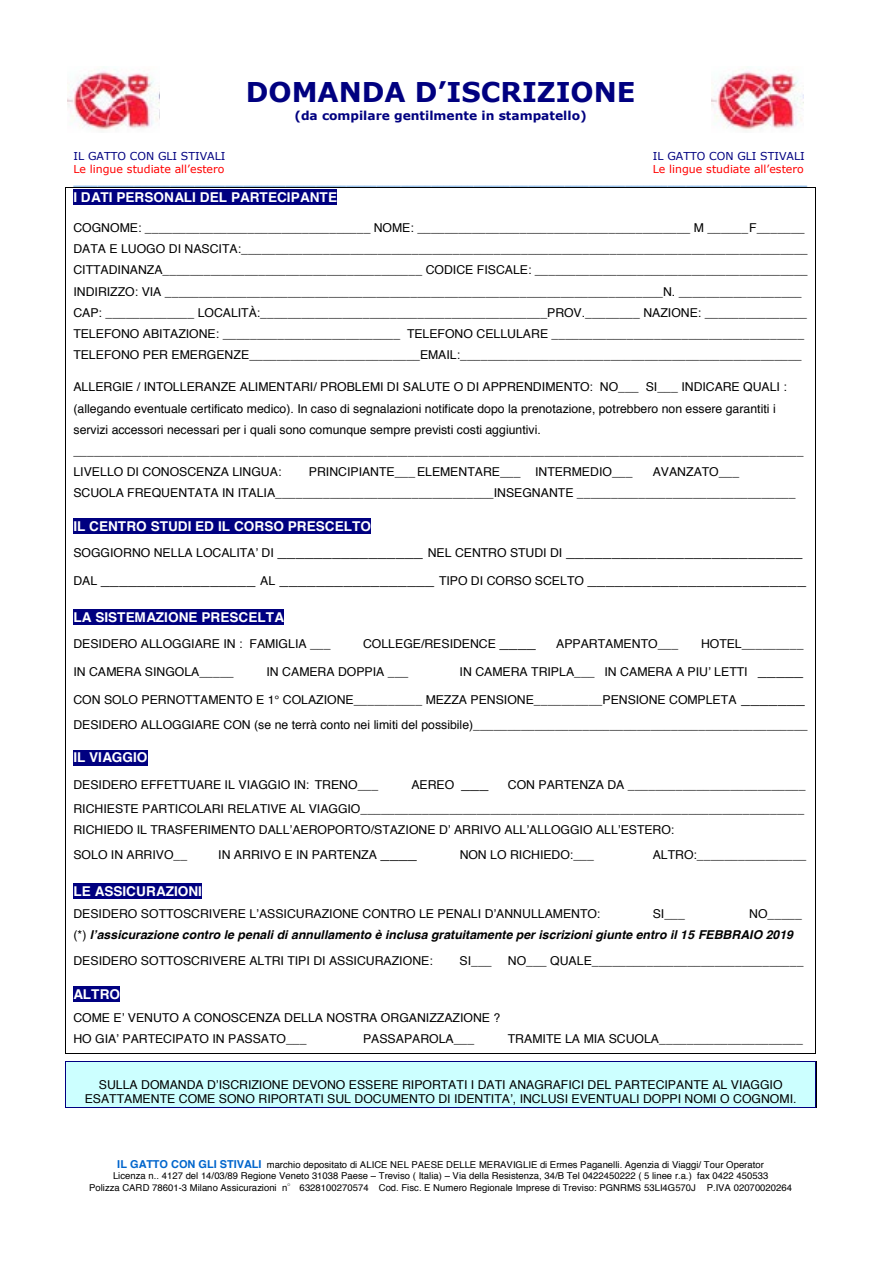
<style>
.page{position:relative;width:893px;height:1263px;background:#fff}
.page>*{position:absolute;margin:0;border:0;box-sizing:border-box;transform-origin:0 0}
.t1{font:700 27.15px "Verdana";color:#000080}
.t2{font:16.35px/28px "Helvetica";color:#000}
.t3{font:700 13.5px "Helvetica";color:#fff}
.t4{font:12.15px/21px "Helvetica";color:#000}
.t5{font:italic 700 12.15px/21px "Helvetica";color:#000}
.t6{font:700 12.15px "Verdana";color:#000080}
.t7{font:700 10.95px "Helvetica";color:#0065cc}
.t8{font:10.95px "Verdana";letter-spacing:-.005em;color:#f00}
.t9{font:10.95px "Verdana";color:#000080}
.t10{font:9.45px/11.6px "Helvetica";color:#000;text-align:center}
.s1{font-size:12.15px}
.s2{font-size:16.35px}
.s3{font-weight:400;font-style:normal}
.s4{font-style:inherit}
.s5{font-weight:700;font-size:10.95px;color:#0065cc}
.s6{font-family:"MS Mincho Win Char Set FFFF H"}
</style>
<div class="page">
<img style="left:67px;top:71px;width:92px;height:60px">
<img style="left:712px;top:71px;width:92px;height:60px">
<div style="left:73px;top:190px;width:264px;height:15px;background:#000080"></div>
<hr style="left:66px;top:188px;width:749px;height:1px;background:#000">
<div style="left:73px;top:518px;width:298px;height:16px;background:#000080"></div>
<div style="left:73px;top:610px;width:211px;height:15px;background:#000080"></div>
<div style="left:73px;top:750px;width:75px;height:16px;background:#000080"></div>
<div style="left:73px;top:884px;width:129px;height:15px;background:#000080"></div>
<div style="left:73px;top:987px;width:47px;height:15px;background:#000080"></div>
<hr style="left:66px;top:1053px;width:749px;height:1px;background:#000">
<svg style="left:65px;top:188px;width:1px;height:866px"></svg>
<svg style="left:815px;top:188px;width:1px;height:866px"></svg>
<div style="left:66px;top:1062px;width:749px;height:15px;background:#cff"></div>
<hr style="left:66px;top:1061px;width:749px;height:1px;background:#000080">
<div style="left:66px;top:1077px;width:749px;height:14px;background:#cff"></div>
<div style="left:66px;top:1091px;width:749px;height:16px;background:#cff"></div>
<hr style="left:66px;top:1107px;width:749px;height:1px;background:#000080">
<svg style="left:65px;top:1061px;width:1px;height:47px"></svg>
<svg style="left:815px;top:1061px;width:2px;height:47px"></svg>
<h1 class="t1" style="left:246px;top:73px;width:391px">DOMANDA D’ISCRIZIONE</h1>
<p class="t6" style="left:294px;top:107px;width:294px">(da compilare gentilmente in stampatello)</p>
<p class="t9" style="left:73px;top:148px;width:153px">IL GATTO CON GLI STIVALI</p>
<p class="t9" style="left:653px;top:148px;width:153px">IL GATTO CON GLI STIVALI</p>
<p class="t8" style="left:73px;top:161px;width:152px">Le lingue studiate all’estero</p>
<p class="t8" style="left:653px;top:161px;width:152px">Le lingue studiate all’estero</p>
<p class="t7" style="left:73px;top:172px;width:735px">_________________________________________________________________________________________________________________________</p>
<p class="t3" style="left:73px;top:187px;width:265px">I DATI PERSONALI DEL PARTECIPANTE</p>
<p class="t4" style="left:73px;top:218px;width:736px">COGNOME: _________________________________ NOME: ________________________________________ M ______ F_______ DATA E LUOGO DI NASCITA:___________________________________________________________________________________ CITTADINANZA______________________________________ CODICE FISCALE: ________________________________________ INDIRIZZO: VIA _________________________________________________________________________N. __________________ CAP: _____________ LOCALITÀ:__________________________________________PROV.________ NAZIONE: _______________ TELEFONO ABITAZIONE: __________________________ TELEFONO CELLULARE _____________________________________ TELEFONO PER EMERGENZE_________________________EMAIL:__________________________________________________</p>
<p class="t4" style="left:73px;top:377px;width:732px">ALLERGIE / INTOLLERANZE ALIMENTARI/ PROBLEMI DI SALUTE O DI APPRENDIMENTO: NO___ SI___ INDICARE QUALI : (allegando eventuale certificato medico). In caso di segnalazioni notificate dopo la prenotazione, potrebbero non essere garantiti i servizi accessori necessari per i quali sono comunque sempre previsti costi aggiuntivi. ___________________________________________________________________________________________________________ LIVELLO DI CONOSCENZA LINGUA:</p>
<p class="t4" style="left:73px;top:461px;width:723px;text-indent:579px">AVANZATO___<br>SCUOLA FREQUENTATA IN ITALIA________________________________INSEGNANTE ________________________________</p>
<p class="t3" style="left:73px;top:515px;width:299px">IL CENTRO STUDI ED IL CORSO PRESCELTO</p>
<h2 class="t2" style="left:73px;top:538px;width:734px"><span class="s1">SOGGIORNO NELLA LOCALITAʼ DI</span> ________________ <span class="s1">NEL CENTRO STUDI DI</span> __________________________<br><span class="s1">DAL</span> _________________ <span class="s1">AL</span> _________________ <span class="s1">TIPO DI CORSO SCELTO</span> ________________________</h2>
<p class="t3" style="left:73px;top:606px;width:212px">LA SISTEMAZIONE PRESCELTA</p>
<p class="t4" style="left:73px;top:634px;width:259px">DESIDERO ALLOGGIARE IN : FAMIGLIA ___</p>
<p class="t4" style="left:363px;top:634px;width:174px">COLLEGE/RESIDENCE <span class="s2">____</span></p>
<p class="t4" style="left:556px;top:634px;width:124px">APPARTAMENTO___</p>
<p class="t4" style="left:701px;top:634px;width:104px">HOTEL_________</p>
<p class="t4" style="left:73px;top:662px;width:162px">IN CAMERA SINGOLA_____</p>
<p class="t4" style="left:267px;top:662px;width:143px">IN CAMERA DOPPIA ___</p>
<p class="t4" style="left:460px;top:662px;width:345px">IN CAMERA TRIPLA___ IN CAMERA A PIUʼ LETTI <span class="s2">_____</span></p>
<p class="t4" style="left:73px;top:688px;width:736px;line-height:24.3px">CON SOLO PERNOTTAMENTO E 1° COLAZIONE__________ MEZZA PENSIONE__________PENSIONE COMPLETA <span class="s2">_______<br></span>DESIDERO ALLOGGIARE CON (se ne terrà conto nei limiti del possibile)_________________________________________________</p>
<p class="t3" style="left:73px;top:747px;width:76px">IL VIAGGIO</p>
<p class="t4" style="left:73px;top:774px;width:306px">DESIDERO EFFETTUARE IL VIAGGIO IN: TRENO___</p>
<p class="t4" style="left:411px;top:774px;width:79px">AEREO <span class="s2">___</span></p>
<p class="t4" style="left:309px;top:461px;width:325px">PRINCIPIANTE___ ELEMENTARE___ INTERMEDIO___</p>
<p class="t4" style="left:73px;top:773px;width:733px;line-height:24.3px;text-align:right">CON PARTENZA DA __________________________<br>RICHIESTE PARTICOLARI RELATIVE AL VIAGGIO_________________________________________________________________</p>
<p class="t4" style="left:73px;top:818px;width:602px;line-height:24.8px">RICHIEDO IL TRASFERIMENTO DALLʼAEROPORTO/STAZIONE Dʼ ARRIVO ALLʼALLOGGIO ALLʼESTERO:<br>SOLO IN ARRIVO__</p>
<p class="t4" style="left:218px;top:844px;width:200px">IN ARRIVO E IN PARTENZA <span class="s2">____</span></p>
<p class="t4" style="left:460px;top:844px;width:136px">NON LO RICHIEDO:___</p>
<p class="t4" style="left:653px;top:844px;width:155px">ALTRO:________________</p>
<p class="t3" style="left:73px;top:880px;width:130px">LE ASSICURAZIONI</p>
<p class="t4" style="left:73px;top:904px;width:528px">DESIDERO SOTTOSCRIVERE LʼASSICURAZIONE CONTRO LE PENALI DʼANNULLAMENTO:</p>
<p class="t4" style="left:653px;top:904px;width:34px">SI___</p>
<p class="t5" style="left:73px;top:904px;width:730px;text-indent:676px"><span class="s3">NO_____ (*)</span> lʼassicurazione contro le penali di annullamento è inclusa gratuitamente per iscrizioni giunte entro il <span class="s4">15</span> FEBBRAIO 201<span class="s4">9</span></p>
<p class="t4" style="left:73px;top:951px;width:361px">DESIDERO SOTTOSCRIVERE ALTRI TIPI DI ASSICURAZIONE:</p>
<p class="t4" style="left:460px;top:951px;width:34px">SI___</p>
<p class="t4" style="left:508px;top:951px;width:297px">NO___ QUALE_______________________________</p>
<p class="t3" style="left:73px;top:983px;width:48px">ALTRO</p>
<p class="t4" style="left:73px;top:1007px;width:428px">COME Eʼ VENUTO A CONOSCENZA DELLA NOSTRA ORGANIZZAZIONE ?<br>HO GIAʼ PARTECIPATO IN PASSATO___</p>
<p class="t4" style="left:363px;top:1028px;width:113px">PASSAPAROLA___</p>
<p class="t4" style="left:85px;top:1078px;width:713px;line-height:14px;text-align:center">SULLA DOMANDA DʼISCRIZIONE DEVONO ESSERE RIPORTATI I DATI ANAGRAFICI DEL PARTECIPANTE AL VIAGGIO<br>ESATTAMENTE COME SONO RIPORTATI SUL DOCUMENTO DI IDENTITAʼ, INCLUSI EVENTUALI DOPPI NOMI O COGNOMI.</p>
<p class="t10" style="left:89px;top:1159px;width:704px"><span class="s5">IL GATTO CON GLI STIVALI</span> marchio depositato di ALICE NEL PAESE DELLE MERAVIGLIE di Ermes Paganelli. Agenzia di Viaggi/ Tour Operator<br>Licenza n.. 4127 del 14/03/89 Regione Veneto 31038 Paese – Treviso ( Italia) – Via della Resistenza, 34/B Tel 0422450222 ( 5 linee r.a.) fax 0422 450533<br>Polizza CARD 78601-3 Milano Assicurazioni n<span class="s6">°</span> 6328100270574 Cod. Fisc. E Numero Regionale Imprese di Treviso: PGNRMS 53LI4G570J P.IVA 02070020264</p>
</div>
